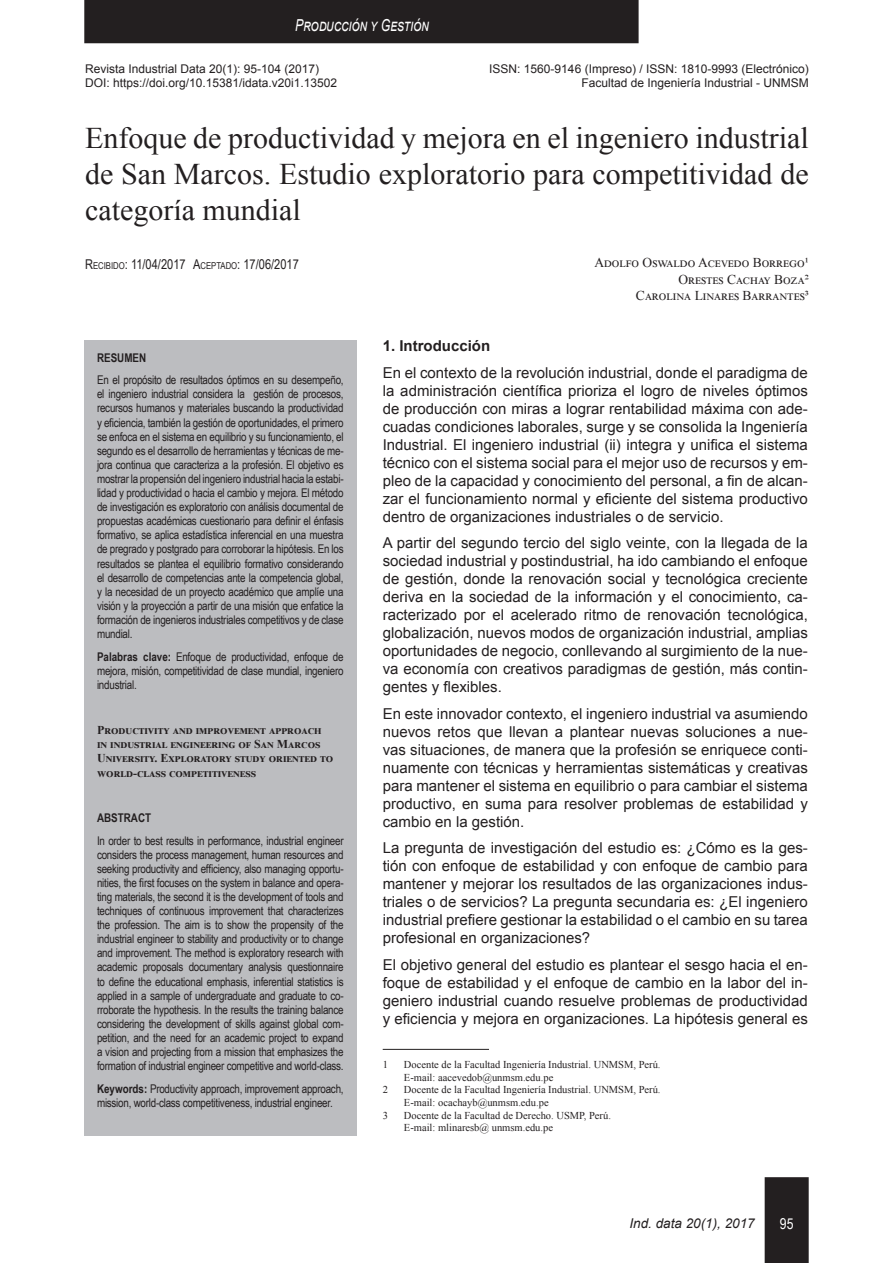
<style>
.page{position:relative;width:893px;height:1263px;background:#fff}
.page>*{position:absolute;margin:0;border:0;box-sizing:border-box;transform-origin:0 0}
.Titulo{font:30px/36px "Times New Roman";color:#231f20;text-align:justify}
.t1{font:italic 16.5px "Arial";color:#fff;scale:.75 1}
.t2{font:15px/18px "Arial";color:#231f20;text-align:justify}
.Título_1{font:700 15px "Arial";color:#231f20}
.t3{font:15px "Arial Narrow";color:#fff}
.Autores{font:13.5px "Times New Roman";letter-spacing:.005em;color:#231f20}
.recibido{font:13.5px "Arial Narrow";color:#231f20}
.Autores-2{font:13.5px "Times New Roman";letter-spacing:.075em;color:#231f20}
.t4{font:italic 13.5px "Arial";color:#231f20}
.resumen{font:12px/14.1px "Arial Narrow";letter-spacing:-.02em;color:#231f20;text-align:justify}
.t5{font:12px "Arial";color:#231f20}
.titulo_en_ingles{font:700 12px/14.2px "Times New Roman";color:#231f20}
.resumen-2{font:700 12px "Arial Narrow";color:#231f20}
.pie_de_pagina{font:10.5px "Times New Roman";color:#231f20}
.t6{font:8.4px "Arial Narrow";letter-spacing:-.005em;color:#231f20}
.s1{font-size:12px}
.s2{font-size:9.45px}
.s3{font-weight:700}
</style>
<div class="page">
<div style="left:765px;top:1177px;width:44px;height:86px;background:#231f20"></div>
<div style="left:84px;top:0;width:555px;height:43px;background:#231f20"></div>
<hr style="left:383px;top:1049px;width:106px;height:1px;background:#231f20">
<div style="left:84px;top:340px;width:272px;height:795px;background:#bcbdc0"></div>
<h2 class="t1" style="left:295px;top:14px;width:179px">Producción y Gestión</h2>
<p class="t5" style="left:85px;top:60px;width:236px">Revista Industrial Data 20(1): 95-104 (2017)</p>
<p class="t5" style="left:85px;top:74px;width:254px">DOI: https://doi.org/10.15381/idata.v20i1.13502</p>
<p class="t5" style="left:489px;top:60px;width:321px">ISSN: 1560-9146 (Impreso) / ISSN: 1810-9993 (Electrónico)</p>
<p class="t5" style="left:581px;top:74px;width:229px">Facultad de Ingeniería Industrial - UNMSM</p>
<p class="t6" style="left:605px;top:63px;width:204px"><span class="s1">F</span>ÁTIMA <span class="s1">U</span>RIARTE <span class="s1">C</span>ÁCERES <span class="s1">/ Y</span>SELA <span class="s1">A</span>GÜERO <span class="s1">P</span>ALACIOS</p>
<p class="Titulo" style="left:85px;top:119px;width:725px">Enfoque de productividad y mejora en el ingeniero industrial de San Marcos. Estudio exploratorio para competitividad de categoría mundial</p>
<p class="Autores" style="left:594px;top:253px;width:216px">Adolfo Oswaldo Acevedo Borrego1</p>
<p class="Autores" style="left:678px;top:269px;width:132px">Orestes Cachay Boza2</p>
<p class="Autores-2" style="left:636px;top:286px;width:174px">Carolina Linares Barrantes3</p>
<p class="recibido" style="left:85px;top:254px;width:215px">R<span class="s2">ECIBIDO</span>: 11/04/2017 A<span class="s2">CEPTADO</span>: 17/06/2017</p>
<p class="resumen-2" style="left:97px;top:348px;width:51px">RESUMEN</p>
<p class="resumen" style="left:97px;top:372px;width:248px">En el propósito de resultados óptimos en su desempeño, el ingeniero industrial considera la gestión de procesos, recursos humanos y materiales buscando la productividad y eficiencia, también la gestión de oportunidades, el primero se enfoca en el sistema en equilibrio y su funcionamiento, el segundo es el desarrollo de herramientas y técnicas de me&shy;jora continua que caracteriza a la profesión. El objetivo es mostrar la propensión del ingeniero industrial hacia la estabi&shy;lidad y productividad o hacia el cambio y mejora. El método de investigación es exploratorio con análisis documental de propuestas académicas cuestionario para definir el énfasis formativo, se aplica estadística inferencial en una muestra de pregrado y postgrado para corroborar la hipótesis. En los resultados se plantea el equilibrio formativo considerando el desarrollo de competencias ante la competencia global, y la necesidad de un proyecto académico que amplíe una visión y la proyección a partir de una misión que enfatice la formación de ingenieros industriales competitivos y de clase mundial.</p>
<p class="resumen" style="left:97px;top:649px;width:248px"><span class="s3">Palabras clave:</span> Enfoque de productividad, enfoque de mejora, misión, competitividad de clase mundial, ingeniero industrial.</p>
<p class="titulo_en_ingles" style="left:97px;top:723px;width:238px">Productivity and improvement approach in industrial engineering of San Marcos University. Exploratory study oriented to world-class competitiveness</p>
<p class="resumen-2" style="left:97px;top:809px;width:56px">ABSTRACT</p>
<p class="resumen" style="left:97px;top:833px;width:248px">In order to best results in performance, industrial engineer considers the process management, human resources and seeking productivity and efficiency, also managing opportu&shy;nities, the first focuses on the system in balance and opera&shy;ting materials, the second it is the development of tools and techniques of continuous improvement that characterizes the profession. The aim is to show the propensity of the industrial engineer to stability and productivity or to change and improvement. The method is exploratory research with academic proposals documentary analysis questionnaire to define the educational emphasis, inferential statistics is applied in a sample of undergraduate and graduate to co&shy;rroborate the hypothesis. In the results the training balance considering the development of skills against global com&shy;petition, and the need for an academic project to expand a vision and projecting from a mission that emphasizes the formation of industrial engineer competitive and world-class.</p>
<p class="resumen" style="left:97px;top:1081px;width:248px"><span class="s3">Keywords:</span> Productivity approach, improvement approach, mission, world-class competitiveness, industrial engineer.</p>
<p class="Título_1" style="left:383px;top:335px;width:109px">1. Introducción</p>
<p class="t2" style="left:383px;top:363px;width:427px">En el contexto de la revolución industrial, donde el paradigma de la administración científica prioriza el logro de niveles óptimos de producción con miras a lograr rentabilidad máxima con ade&shy;cuadas condiciones laborales, surge y se consolida la Ingeniería Industrial. El ingeniero industrial (ii) integra y unifica el sistema técnico con el sistema social para el mejor uso de recursos y em&shy;pleo de la capacidad y conocimiento del personal, a fin de alcan&shy;zar el funcionamiento normal y eficiente del sistema productivo dentro de organizaciones industriales o de servicio.</p>
<p class="t2" style="left:383px;top:534px;width:427px">A partir del segundo tercio del siglo veinte, con la llegada de la sociedad industrial y postindustrial, ha ido cambiando el enfoque de gestión, donde la renovación social y tecnológica creciente deriva en la sociedad de la información y el conocimiento, ca&shy;racterizado por el acelerado ritmo de renovación tecnológica, globalización, nuevos modos de organización industrial, amplias oportunidades de negocio, conllevando al surgimiento de la nue&shy;va economía con creativos paradigmas de gestión, más contin&shy;gentes y flexibles.</p>
<p class="t2" style="left:383px;top:704px;width:427px">En este innovador contexto, el ingeniero industrial va asumiendo nuevos retos que llevan a plantear nuevas soluciones a nue&shy;vas situaciones, de manera que la profesión se enriquece conti&shy;nuamente con técnicas y herramientas sistemáticas y creativas para mantener el sistema en equilibrio o para cambiar el sistema productivo, en suma para resolver problemas de estabilidad y cambio en la gestión.</p>
<p class="t2" style="left:383px;top:839px;width:427px">La pregunta de investigación del estudio es: ¿Cómo es la ges&shy;tión con enfoque de estabilidad y con enfoque de cambio para mantener y mejorar los resultados de las organizaciones indus&shy;triales o de servicios? La pregunta secundaria es: ¿El ingeniero industrial prefiere gestionar la estabilidad o el cambio en su tarea profesional en organizaciones?</p>
<p class="t2" style="left:383px;top:955px;width:427px">El objetivo general del estudio es plantear el sesgo hacia el en&shy;foque de estabilidad y el enfoque de cambio en la labor del in&shy;geniero industrial cuando resuelve problemas de productividad y eficiencia y mejora en organizaciones. La hipótesis general es</p>
<p class="pie_de_pagina" style="left:383px;top:1057px;width:7px">1</p>
<p class="pie_de_pagina" style="left:404px;top:1057px;width:258px">Docente de la Facultad Ingeniería Industrial. UNMSM, Perú.</p>
<p class="pie_de_pagina" style="left:404px;top:1070px;width:151px">E-mail: aacevedob@unmsm.edu.pe</p>
<p class="pie_de_pagina" style="left:383px;top:1082px;width:7px">2</p>
<p class="pie_de_pagina" style="left:404px;top:1082px;width:258px">Docente de la Facultad Ingeniería Industrial. UNMSM, Perú.</p>
<p class="pie_de_pagina" style="left:404px;top:1095px;width:146px">E-mail: ocachayb@unmsm.edu.pe</p>
<p class="pie_de_pagina" style="left:383px;top:1107px;width:7px">3</p>
<p class="pie_de_pagina" style="left:404px;top:1107px;width:209px">Docente de la Facultad de Derecho. USMP, Perú.</p>
<p class="pie_de_pagina" style="left:404px;top:1120px;width:151px">E-mail: mlinaresb@ unmsm.edu.pe</p>
<p class="t4" style="left:629px;top:1215px;width:127px">Ind. data 20(1), 2017</p>
<p class="t3" style="left:780px;top:1213px;width:15px">95</p>
</div>
